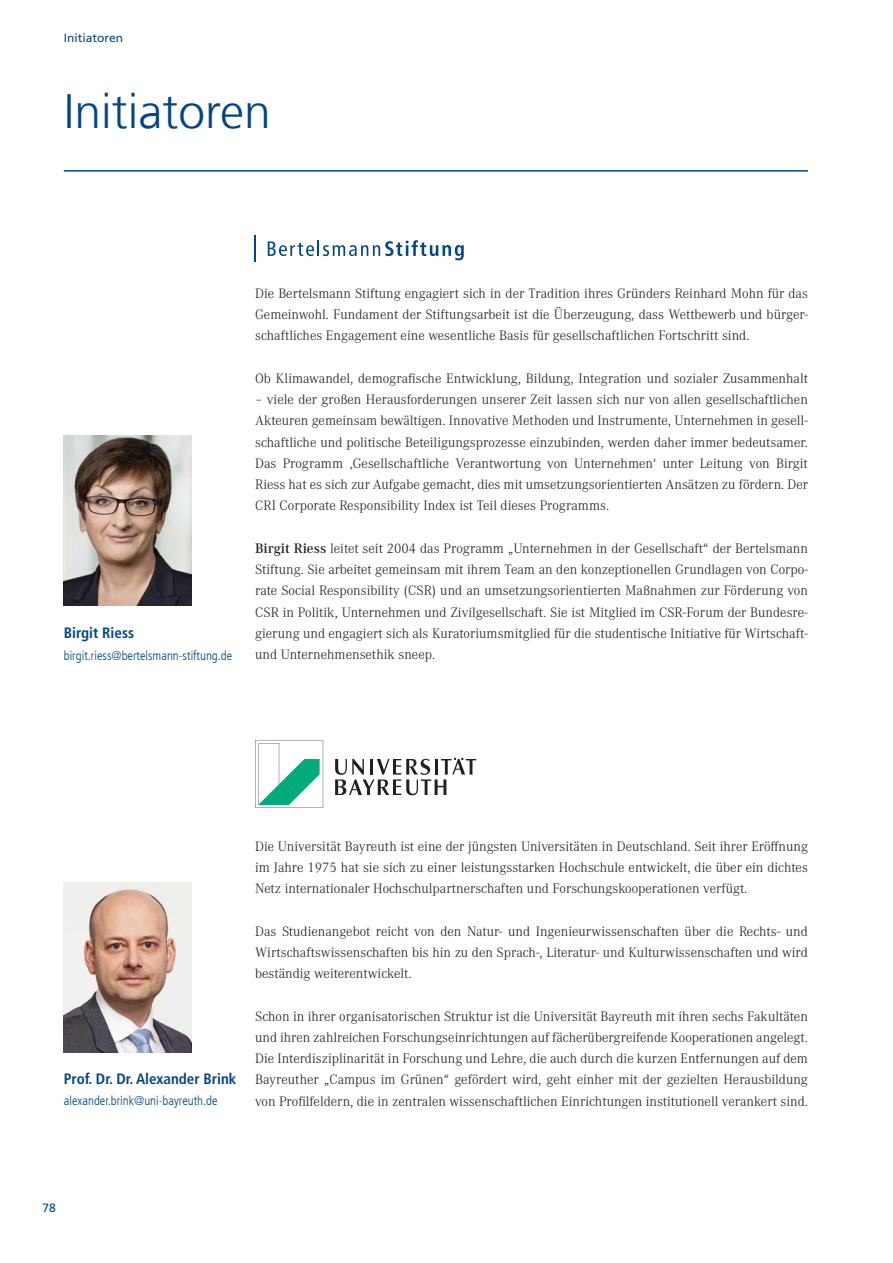
<style>
.page{position:relative;width:893px;height:1263px;background:#fff}
.page>*{position:absolute;margin:0;border:0;box-sizing:border-box;transform-origin:0 0}
.t1{font:300 48px "Frutiger LT Com";color:#004684}
.t2{font:700 condensed 15px "Frutiger LT Com";color:#004684}
.t3{font:300 14.25px/21.3px "Corporate A";color:#231f20;text-align:justify}
.t4{font:300 condensed 12.75px "Frutiger LT Com";color:#004684}
.t5{font:12px "Frutiger LT Com";color:#004684}
.s1{font-weight:600}
</style>
<div class="page">
<hr style="left:64px;top:170px;width:744px;height:2px;background:#004684">
<svg style="left:268px;top:240px;width:196px;height:20px"></svg>
<svg style="left:255px;top:235px;width:1px;height:26px"></svg>
<img style="left:64px;top:436px;width:127px;height:170px">
<img style="left:64px;top:882px;width:127px;height:170px">
<svg style="left:255px;top:740px;width:68px;height:68px"></svg>
<svg style="left:335px;top:758px;width:141px;height:37px"></svg>
<p class="t5" style="left:64px;top:31px;width:61px">Initiatoren</p>
<h1 class="t1" style="left:64px;top:83px;width:209px">Initiatoren</h1>
<p class="t2" style="left:64px;top:624px;width:72px">Birgit Riess</p>
<p class="t4" style="left:64px;top:648px;width:170px">birgit.riess@bertelsmann-stiftung.de</p>
<p class="t3" style="left:255px;top:282px;width:554px">Die Bertelsmann Stiftung engagiert sich in der Tradition ihres Gründers Reinhard Mohn für das Gemeinwohl. Fundament der Stiftungsarbeit ist die Überzeugung, dass Wettbewerb und bürger&shy;schaftliches Engagement eine wesentliche Basis für gesellschaftlichen Fortschritt sind.</p>
<p class="t3" style="left:255px;top:367px;width:554px">Ob Klimawandel, demografische Entwicklung, Bildung, Integration und sozialer Zusammenhalt</p>
<p class="t3" style="left:255px;top:388px;width:554px">– viele der großen Herausforderungen unserer Zeit lassen sich nur von allen gesellschaftlichen Akteuren gemeinsam bewältigen. Innovative Methoden und Instrumente, Unternehmen in gesell&shy;schaftliche und politische Beteiligungsprozesse einzubinden, werden daher immer bedeutsamer.<br>Das Programm ‚Gesellschaftliche Verantwortung von Unternehmen‘ unter Leitung von Birgit Riess hat es sich zur Aufgabe gemacht, dies mit umsetzungsorientierten Ansätzen zu fördern. Der CRI Corporate Responsibility Index ist Teil dieses Programms.</p>
<p class="t3" style="left:255px;top:537px;width:554px"><span class="s1">Birgit Riess</span> leitet seit 2004 das Programm „Unternehmen in der Gesellschaft“ der Bertelsmann Stiftung. Sie arbeitet gemeinsam mit ihrem Team an den konzeptionellen Grundlagen von Corpo&shy;rate Social Responsibility (CSR) und an umsetzungsorientierten Maßnahmen zur Förderung von CSR in Politik, Unternehmen und Zivilgesellschaft. Sie ist Mitglied im CSR-Forum der Bundesre&shy;gierung und engagiert sich als Kuratoriumsmitglied für die studentische Initiative für Wirtschaft&shy;und Unternehmensethik sneep.</p>
<p class="t2" style="left:64px;top:1070px;width:174px">Prof. Dr. Dr. Alexander Brink</p>
<p class="t4" style="left:64px;top:1093px;width:155px">alexander.brink@uni-bayreuth.de</p>
<p class="t3" style="left:255px;top:834px;width:554px">Die Universität Bayreuth ist eine der jüngsten Universitäten in Deutschland. Seit ihrer Eröffnung im Jahre 1975 hat sie sich zu einer leistungsstarken Hochschule entwickelt, die über ein dichtes Netz internationaler Hochschulpartnerschaften und Forschungskooperationen verfügt.</p>
<p class="t3" style="left:255px;top:920px;width:554px">Das Studienangebot reicht von den Natur- und Ingenieurwissenschaften über die Rechts- und Wirtschaftswissenschaften bis hin zu den Sprach-, Literatur- und Kulturwissenschaften und wird beständig weiterentwickelt.</p>
<p class="t3" style="left:255px;top:1005px;width:554px">Schon in ihrer organisatorischen Struktur ist die Universität Bayreuth mit ihren sechs Fakultäten und ihren zahlreichen Forschungseinrichtungen auf fächerübergreifende Kooperationen angelegt.<br>Die Interdisziplinarität in Forschung und Lehre, die auch durch die kurzen Entfernungen auf dem Bayreuther „Campus im Grünen“ gefördert wird, geht einher mit der gezielten Herausbildung von Profilfeldern, die in zentralen wissenschaftlichen Einrichtungen institutionell verankert sind.</p>
<p class="t5" style="left:43px;top:1201px;width:15px">78</p>
</div>
